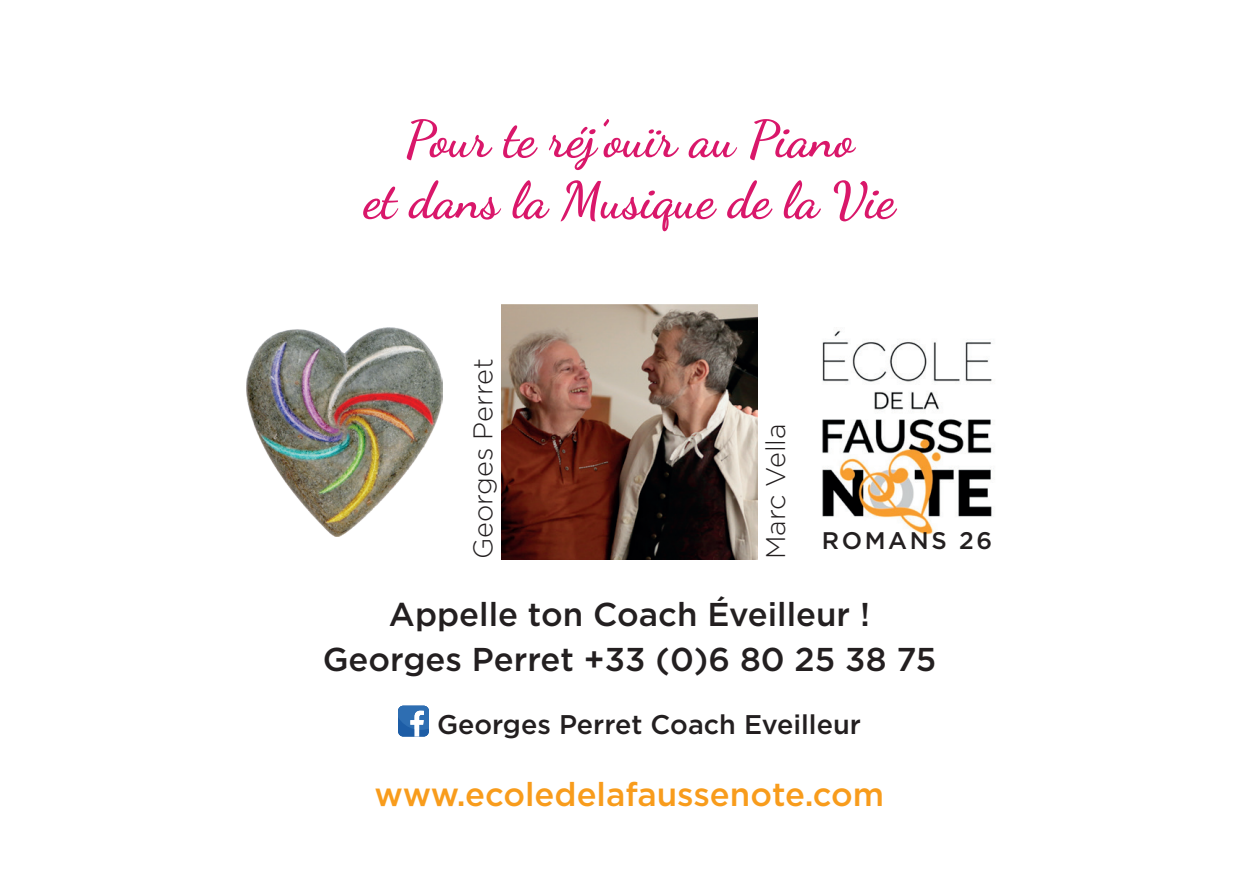
<style>
.page{position:relative;width:1259px;height:893px;background:#fff}
.page>*{position:absolute;margin:0;border:0;box-sizing:border-box;transform-origin:0 0}
.t1{font:51px/61.2px "Dancing Script";color:#d9176a;text-align:center}
.t2{font:500 33px/45px "Gotham";color:#231f20;text-align:center}
.t3{font:500 33px "Gotham";color:#f89c1c}
.t4{font:500 27px "Gotham";color:#231f20}
.t5{font:300 27px "Gotham";color:#231f20}
.t6{font:500 24px "Gotham";letter-spacing:.11em;color:#231f20}
</style>
<div class="page">
<img style="left:822px;top:330px;width:170px;height:205px">
<img style="left:246px;top:327px;width:196px;height:209px">
<img style="left:502px;top:304px;width:255px;height:255px">
<svg style="left:398px;top:706px;width:31px;height:31px"></svg>
<h1 class="t1" style="left:364px;top:104px;width:532px">Pour te réj’ouïr au Piano<br>et dans la Musique de la Vie</h1>
<p class="t5" style="left:466px;top:559px;width:202px;rotate:-90deg">Georges Perret</p>
<p class="t5" style="left:758px;top:559px;width:137px;rotate:-90deg">Marc Vella</p>
<p class="t6" style="left:821px;top:525px;width:172px">ROMANS 26</p>
<p class="t2" style="left:323px;top:591px;width:615px">Appelle ton Coach Éveilleur !<br>Georges Perret +33 (0)6 80 25 38 75</p>
<p class="t4" style="left:437px;top:706px;width:425px">Georges Perret Coach Eveilleur</p>
<p class="t3" style="left:375px;top:772px;width:511px">www.ecoledelafaussenote.com</p>
</div>
